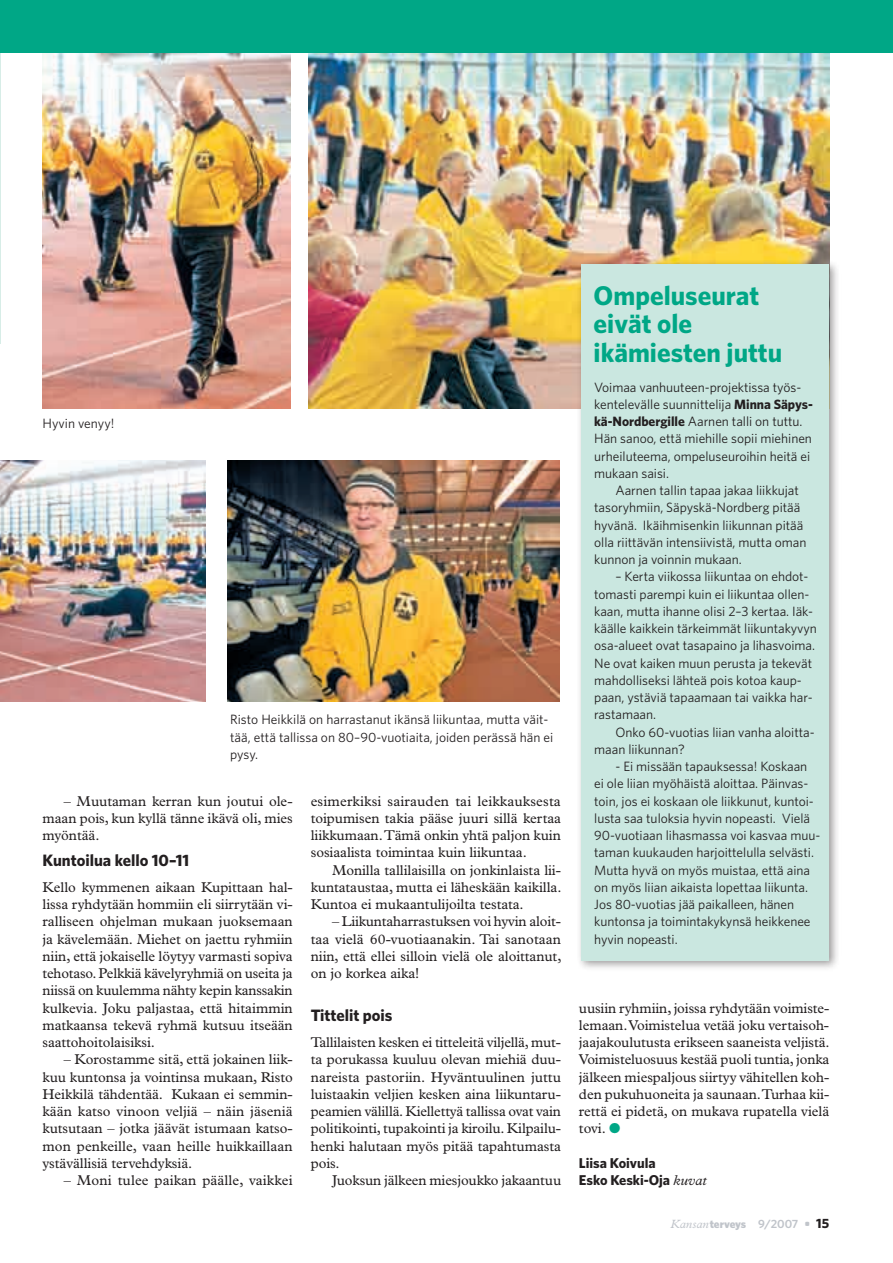
<style>
.page{position:relative;width:893px;height:1263px;background:#fff}
.page>*{position:absolute;margin:0;border:0;box-sizing:border-box;transform-origin:0 0}
.t1{font:700 27px/28.5px "Whitney";color:#00a786}
.t2{font:700 16.5px "Whitney";color:#231f20}
.t3{font:14.25px/17.2px "Plantin";letter-spacing:-.005em;color:#231f20;text-align:justify}
.t4{font:700 14.25px/17.2px "Whitney";letter-spacing:-.005em;color:#231f20}
.t5{font:13.5px/17.2px "Whitney";letter-spacing:-.005em;color:#231f20}
.t6{font:900 11.25px "Whitney";letter-spacing:-.01em;color:#c0c4ca}
.s1{font-weight:700}
.s2{color:#00a786}
.s3{font-family:"Plantin";font-weight:400;font-style:italic}
.s4{font-family:"Plantin";font-weight:400;font-style:italic;font-size:12px}
.s5{font-weight:600;font-size:12px}
.s6{font-weight:700;font-size:12px}
.s7{font-weight:700;font-size:13.5px;color:#231f20}
</style>
<div class="page">
<img style="left:309px;top:52px;width:520px;height:357px">
<img style="left:43px;top:52px;width:248px;height:357px">
<div style="left:0;top:0;width:893px;height:52px;background:#00a786"></div>
<div style="left:576px;top:259px;width:270px;height:719px;background:#231f20;opacity:.45"></div>
<div style="left:582px;top:265px;width:247px;height:696px;background:#cae7e0"></div>
<img style="left:228px;top:461px;width:332px;height:241px">
<img style="left:0;top:461px;width:206px;height:241px">
<p class="t5" style="left:43px;top:414px;width:73px">Hyvin venyy!</p>
<p class="t5" style="left:230px;top:711px;width:325px">Risto Heikkilä on harrastanut ikänsä liikuntaa, mutta väit&shy;tää, että tallissa on 80–90-vuotiaita, joiden perässä hän ei pysy.</p>
<p class="t3" style="left:43px;top:792px;width:252px;text-indent:21px">– Muutaman kerran kun joutui ole&shy;maan pois, kun kyllä tänne ikävä oli, mies myöntää.</p>
<p class="t2" style="left:43px;top:850px;width:148px">Kuntoilua kello 10–11</p>
<p class="t3" style="left:43px;top:878px;width:252px">Kello kymmenen aikaan Kupittaan hal&shy;lissa ryhdytään hommiin eli siirrytään vi&shy;ralliseen ohjelman mukaan juoksemaan ja kävelemään. Miehet on jaettu ryhmiin niin, että jokaiselle löytyy varmasti sopiva tehotaso. Pelkkiä kävelyryhmiä on useita ja niissä on kuulemma nähty kepin kanssakin kulkevia. Joku paljastaa, että hitaimmin matkaansa tekevä ryhmä kutsuu itseään saattohoitolaisiksi.</p>
<p class="t3" style="left:43px;top:1051px;width:252px;text-indent:21px">– Korostamme sitä, että jokainen liik&shy;kuu kuntonsa ja vointinsa mukaan, Risto Heikkilä tähdentää. Kukaan ei semmin&shy;kään katso vinoon veljiä – näin jäseniä kutsutaan – jotka jäävät istumaan katso&shy;mon penkeille, vaan heille huikkaillaan ystävällisiä tervehdyksiä.</p>
<p class="t3" style="left:64px;top:1172px;width:230px">– Moni tulee paikan päälle, vaikkei</p>
<p class="t3" style="left:311px;top:792px;width:252px">esimerkiksi sairauden tai leikkauksesta toipumisen takia pääse juuri sillä kertaa liikkumaan. Tämä onkin yhtä paljon kuin sosiaalista toimintaa kuin liikuntaa.</p>
<p class="t3" style="left:311px;top:861px;width:252px;text-indent:21px">Monilla tallilaisilla on jonkinlaista lii&shy;kuntataustaa, mutta ei läheskään kaikilla.<br>Kuntoa ei mukaantulijoilta testata.</p>
<p class="t3" style="left:311px;top:913px;width:252px;text-indent:21px">– Liikuntaharrastuksen voi hyvin aloit&shy;taa vielä 60-vuotiaanakin. Tai sanotaan niin, että ellei silloin vielä ole aloittanut, on jo korkea aika!</p>
<p class="t2" style="left:311px;top:1005px;width:83px">Tittelit pois</p>
<p class="t3" style="left:311px;top:1034px;width:252px">Tallilaisten kesken ei titteleitä viljellä, mut&shy;ta porukassa kuuluu olevan miehiä duu&shy;nareista pastoriin. Hyväntuulinen juttu luistaakin veljien kesken aina liikuntaru&shy;peamien välillä. Kiellettyä tallissa ovat vain politikointi, tupakointi ja kiroilu. Kilpailu&shy;henki halutaan myös pitää tapahtumasta pois.</p>
<p class="t3" style="left:332px;top:1172px;width:231px">Juoksun jälkeen miesjoukko jakaantuu</p>
<h1 class="t1" style="left:594px;top:280px;width:190px">Ompeluseurat eivät ole ikämiesten juttu</h1>
<p class="t5" style="left:594px;top:378px;width:220px">Voimaa vanhuuteen-projektissa työs&shy;kentelevälle suunnittelija <span class="s1">Minna Säpys&shy;kä-Nordbergille</span> Aarnen talli on tuttu.<br>Hän sanoo, että miehille sopii miehinen urheiluteema, ompeluseuroihin heitä ei mukaan saisi.</p>
<p class="t5" style="left:594px;top:481px;width:214px;text-indent:21px">Aarnen tallin tapaa jakaa liikkujat tasoryhmiin, Säpyskä-Nordberg pitää hyvänä. Ikäihmisenkin liikunnan pitää olla riittävän intensiivistä, mutta oman kunnon ja voinnin mukaan.</p>
<p class="t5" style="left:594px;top:568px;width:224px;text-indent:21px">– Kerta viikossa liikuntaa on ehdot&shy;tomasti parempi kuin ei liikuntaa ollen&shy;kaan, mutta ihanne olisi 2–3 kertaa. Iäk&shy;käälle kaikkein tärkeimmät liikuntakyvyn osa-alueet ovat tasapaino ja lihasvoima.<br>Ne ovat kaiken muun perusta ja tekevät mahdolliseksi lähteä pois kotoa kaup&shy;paan, ystäviä tapaamaan tai vaikka har&shy;rastamaan.</p>
<p class="t5" style="left:594px;top:723px;width:222px;text-indent:21px">Onko 60-vuotias liian vanha aloitta&shy;maan liikunnan?</p>
<p class="t5" style="left:594px;top:757px;width:228px;text-indent:21px">- Ei missään tapauksessa! Koskaan ei ole liian myöhäistä aloittaa. Päinvas&shy;toin, jos ei koskaan ole liikkunut, kuntoi&shy;lusta saa tuloksia hyvin nopeasti. Vielä 90-vuotiaan lihasmassa voi kasvaa muu&shy;taman kuukauden harjoittelulla selvästi.<br>Mutta hyvä on myös muistaa, että aina on myös liian aikaista lopettaa liikunta.<br>Jos 80-vuotias jää paikalleen, hänen kuntonsa ja toimintakykynsä heikkenee hyvin nopeasti.</p>
<p class="t3" style="left:579px;top:999px;width:252px">uusiin ryhmiin, joissa ryhdytään voimiste&shy;lemaan. Voimistelua vetää joku vertaisoh&shy;jaajakoulutusta erikseen saaneista veljistä.<br>Voimisteluosuus kestää puoli tuntia, jonka jälkeen miespaljous siirtyy vähitellen koh&shy;den pukuhuoneita ja saunaan. Turhaa kii&shy;rettä ei pidetä, on mukava rupatella vielä tovi. <span class="s2">●</span></p>
<p class="t4" style="left:579px;top:1154px;width:129px">Liisa Koivula<br>Esko Keski-Oja <span class="s3">kuvat</span></p>
<p class="t6" style="left:670px;top:1217px;width:160px"><span class="s4">Kansan</span>terveys <span class="s5">9/2007</span> <span class="s6">•</span> <span class="s7">15</span></p>
</div>
